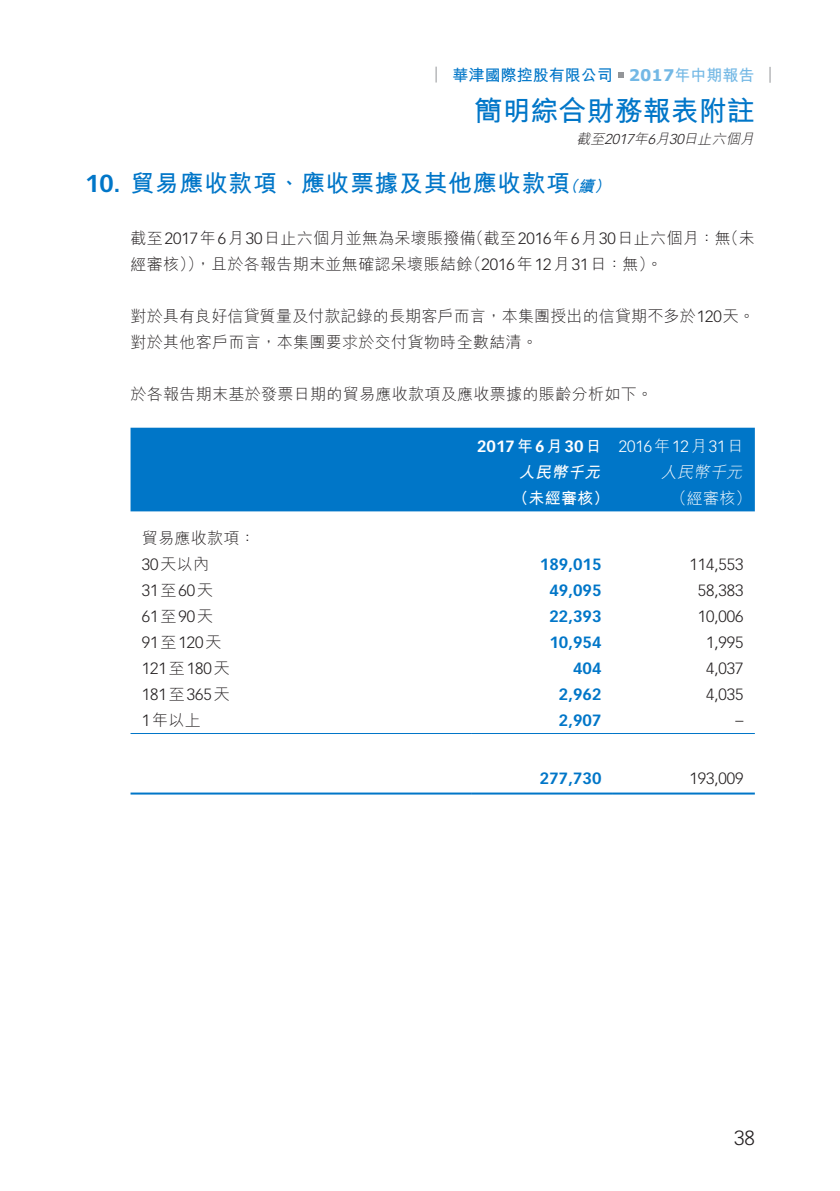
<style>
.page{position:relative;width:840px;height:1191px;background:#fff}
.page>*{position:absolute;margin:0;border:0;box-sizing:border-box;transform-origin:0 0}
.t1{font:700 28px "M Hei HK";color:#0076c8}
.t2{font:700 24px "M Hei HK";letter-spacing:.02em;color:#0076c8}
.t3{font:300 20px "Vectora LT Std";color:#231f20}
.t4{font:300 16px/26px "M Hei HK";letter-spacing:.02em;color:#231f20}
.t5{font:300 16px "Vectora LT Std";color:#231f20}
.t6{font:700 16px "Vectora LT Std";color:#0076c8}
.t7{font:300 16px "Vectora LT Std";color:#fff}
.t8{font:700 16px "M Hei HK";color:#0076c8}
.t9{font:700 16px "Vectora LT Std";color:#fff}
.t10{font:700 16px "M Hei HK";color:#73b8e5}
.t11{font:700 16px "M Hei HK";color:#fff}
.t12{font:italic 300 16px "M Hei HK";color:#fff}
.t13{font:italic 700 16px "M Hei HK";color:#fff}
.t14{font:300 16px "M Hei HK";color:#fff}
.t15{font:italic 700 16px "M Hei HK";color:#0076c8}
.t16{font:italic 300 14px "M Hei HK";color:#231f20}
.t17{font:italic 300 14px "Vectora LT Std";color:#231f20}
.s1{font-family:"Verdana"}
.s2{font-family:"Vectora LT Std"}
.s3{font-family:"M Hei HK"}
</style>
<div class="page">
<svg style="left:769px;top:67px;width:1px;height:16px"></svg>
<svg style="left:618px;top:73px;width:5px;height:5px"></svg>
<svg style="left:435px;top:67px;width:1px;height:15px"></svg>
<div style="left:130px;top:428px;width:624px;height:83px;background:#0076c8"></div>
<hr style="left:130px;top:733px;width:341px;height:1px;background:#0076c8">
<hr style="left:471px;top:733px;width:141px;height:1px;background:#0076c8">
<hr style="left:612px;top:733px;width:142px;height:1px;background:#0076c8">
<hr style="left:130px;top:792px;width:341px;height:2px;background:#0076c8">
<hr style="left:471px;top:792px;width:141px;height:2px;background:#0076c8">
<hr style="left:612px;top:792px;width:142px;height:2px;background:#0076c8">
<p class="t8" style="left:452px;top:63px;width:161px">華津國際控股有限公司</p>
<p class="t10" style="left:628px;top:63px;width:127px"><span class="s1">2017</span>年中期報告</p>
<h1 class="t1" style="left:474px;top:91px;width:281px">簡明綜合財務報表附註</h1>
<p class="t16" style="left:683px;top:131px;width:74px">日止六個月</p>
<p class="t16" style="left:633px;top:131px;width:18px">年</p>
<p class="t16" style="left:576px;top:131px;width:32px">截至</p>
<p class="t15" style="left:594px;top:174px;width:22px">(</p>
<p class="t16" style="left:647px;top:131px;width:26px">月<span class="s2">6</span></p>
<p class="t17" style="left:604px;top:131px;width:34px">2017</p>
<p class="t17" style="left:668px;top:131px;width:20px">30</p>
<h2 class="t2" style="left:85px;top:165px;width:486px"><span class="s2">10.</span> 貿易應收款項、應收票據及其他應收款項</h2>
<p class="t4" style="left:467px;top:224px;width:288px">（截至<span class="s2">2016</span>年<span class="s2">6</span>月<span class="s2">30</span>日止六個月：（無未</p>
<p class="t15" style="left:562px;top:174px;width:22px">（</p>
<p class="t15" style="left:578px;top:174px;width:22px">續</p>
<p class="t4" style="left:465px;top:224px;width:198px;text-indent:-335px">截至<span class="s2">2017</span>年<span class="s2">6</span>月<span class="s2">30</span>日止六個月並無為呆壞賬撥備<br>（<span class="s2">2016</span>年<span class="s2">12</span>月<span class="s2">31</span>日：無。(</p>
<p class="t4" style="left:130px;top:250px;width:74px">經審核））</p>
<p class="t4" style="left:130px;top:302px;width:625px">對於具有良好信貸質量及付款記錄的長期客戶而言，本集團授出的信貸期不多於<span class="s2">120</span>天。對於其他客戶而言，本集團要求於交付貨物時全數結清。</p>
<p class="t4" style="left:130px;top:380px;width:523px">於各報告期末基於發票日期的貿易應收款項及應收票據的賬齡分析如下。</p>
<p class="t7" style="left:618px;top:437px;width:126px">2016<span class="s3">年</span>12<span class="s3">月</span>31<span class="s3">日</span></p>
<p class="t4" style="left:195px;top:250px;width:278px">，且於各報告期末並無確認呆壞賬結餘</p>
<p class="t9" style="left:477px;top:436px;width:126px">2017<span class="s3">年</span>6<span class="s3">月</span>30<span class="s3">日</span></p>
<p class="t13" style="left:518px;top:460px;width:87px">人民幣千元</p>
<p class="t12" style="left:660px;top:463px;width:86px">人民幣千元</p>
<p class="t11" style="left:512px;top:486px;width:98px">（未經審核）</p>
<p class="t14" style="left:670px;top:489px;width:82px">（經審核(</p>
<p class="t4" style="left:142px;top:525px;width:115px">貿易應收款項：</p>
<p class="t4" style="left:142px;top:551px;width:69px"><span class="s2">30</span>天以內</p>
<p class="t6" style="left:539px;top:554px;width:63px">189,015</p>
<p class="t5" style="left:689px;top:555px;width:56px">114,553</p>
<p class="t5" style="left:142px;top:581px;width:73px">31<span class="s3">至</span>60<span class="s3">天</span></p>
<p class="t6" style="left:549px;top:580px;width:54px">49,095</p>
<p class="t5" style="left:697px;top:581px;width:47px">58,383</p>
<p class="t5" style="left:142px;top:607px;width:73px">61<span class="s3">至</span>90<span class="s3">天</span></p>
<p class="t6" style="left:549px;top:606px;width:54px">22,393</p>
<p class="t5" style="left:697px;top:607px;width:47px">10,006</p>
<p class="t5" style="left:142px;top:633px;width:81px">91<span class="s3">至</span>120<span class="s3">天</span></p>
<p class="t6" style="left:549px;top:632px;width:54px">10,954</p>
<p class="t5" style="left:705px;top:633px;width:39px">1,995</p>
<p class="t5" style="left:142px;top:659px;width:89px">121<span class="s3">至</span>180<span class="s3">天</span></p>
<p class="t6" style="left:573px;top:658px;width:30px">404</p>
<p class="t5" style="left:705px;top:659px;width:39px">4,037</p>
<p class="t5" style="left:142px;top:685px;width:89px">181<span class="s3">至</span>365<span class="s3">天</span></p>
<p class="t6" style="left:558px;top:684px;width:44px">2,962</p>
<p class="t5" style="left:705px;top:685px;width:39px">4,035</p>
<p class="t4" style="left:142px;top:707px;width:60px"><span class="s2">1</span>年以上</p>
<p class="t6" style="left:558px;top:710px;width:44px">2,907</p>
<p class="t5" style="left:735px;top:711px;width:9px">–</p>
<p class="t6" style="left:539px;top:768px;width:63px">277,730</p>
<p class="t5" style="left:689px;top:769px;width:56px">193,009</p>
<p class="t3" style="left:733px;top:1126px;width:22px">38</p>
</div>
